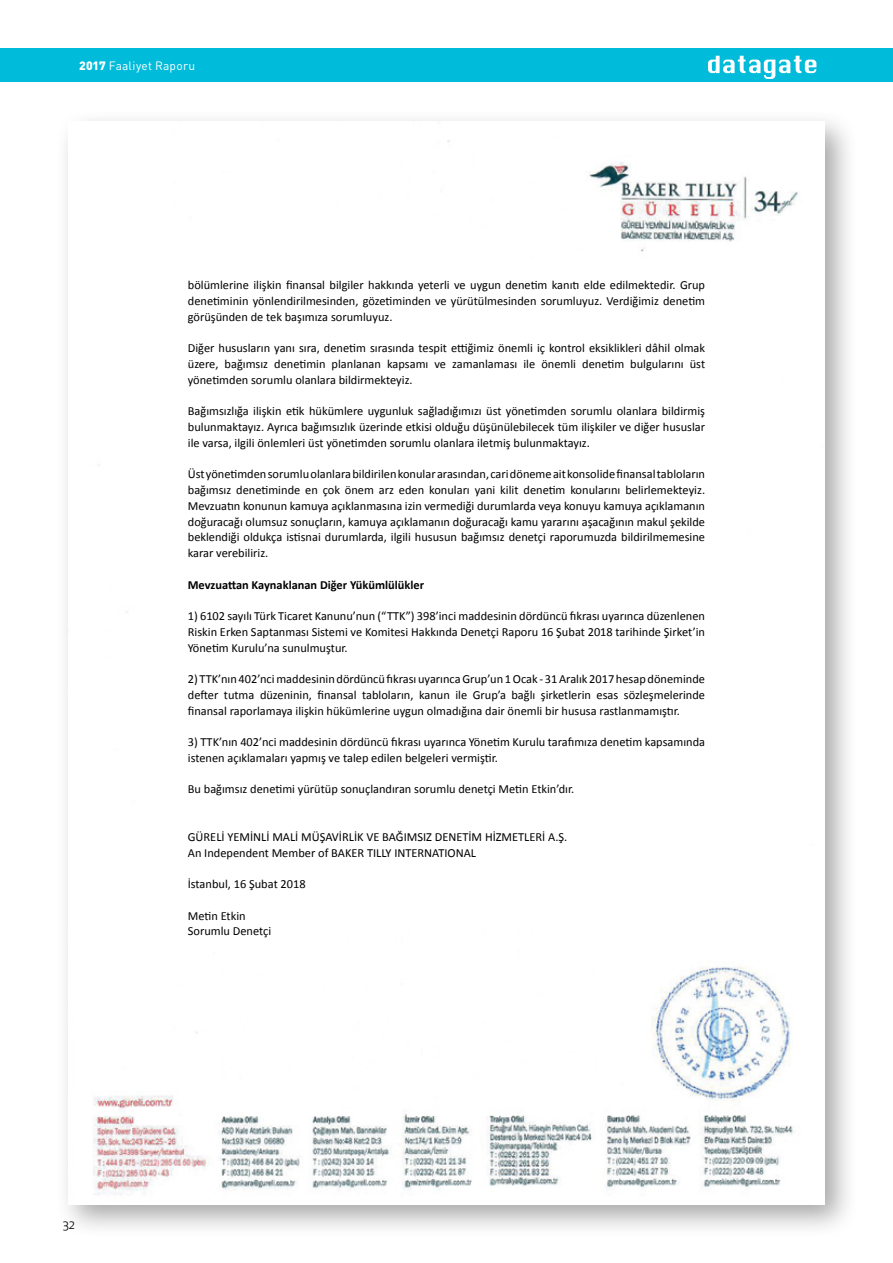
<style>
.page{position:relative;width:893px;height:1263px;background:#fff}
.page>*{position:absolute;margin:0;border:0;box-sizing:border-box;transform-origin:0 0}
.t1{font:12.3px/15.8px "Calibri";color:#000;text-align:justify}
.t2{font:700 12.3px "Calibri";color:#000}
.t3{font:12px "DIN Pro";letter-spacing:.02em;color:#fff}
.t4{font:12px "Apex New";color:#000}
.s1{font-weight:900}
</style>
<div class="page">
<div style="left:0;top:48px;width:893px;height:34px;background:#00bcda"></div>
<svg style="left:708px;top:56px;width:108px;height:23px"></svg>
<div style="left:55px;top:109px;width:804px;height:1130px;background:#000;opacity:.35"></div>
<img style="left:69px;top:122px;width:755px;height:1083px">
<p class="t3" style="left:79px;top:56px;width:118px"><span class="s1">2017</span> Faaliyet Raporu</p>
<p class="t4" style="left:63px;top:1216px;width:13px">32</p>
<p class="t1" style="left:188px;top:277px;width:519px">bölümlerine ilişkin finansal bilgiler hakkında yeterli ve uygun denetim kanıtı elde edilmektedir. Grup denetiminin yönlendirilmesinden, gözetiminden ve yürütülmesinden sorumluyuz. Verdiğimiz denetim görüşünden de tek başımıza sorumluyuz.</p>
<p class="t1" style="left:188px;top:340px;width:519px">Diğer hususların yanı sıra, denetim sırasında tespit ettiğimiz önemli iç kontrol eksiklikleri dâhil olmak üzere, bağımsız denetimin planlanan kapsamı ve zamanlaması ile önemli denetim bulgularını üst yönetimden sorumlu olanlara bildirmekteyiz.</p>
<p class="t1" style="left:188px;top:403px;width:519px">Bağımsızlığa ilişkin etik hükümlere uygunluk sağladığımızı üst yönetimden sorumlu olanlara bildirmiş bulunmaktayız. Ayrıca bağımsızlık üzerinde etkisi olduğu düşünülebilecek tüm ilişkiler ve diğer hususlar ile varsa, ilgili önlemleri üst yönetimden sorumlu olanlara iletmiş bulunmaktayız.</p>
<p class="t1" style="left:188px;top:466px;width:519px">Üst yönetimden sorumlu olanlara bildirilen konular arasından, cari döneme ait konsolide finansal tabloların bağımsız denetiminde en çok önem arz eden konuları yani kilit denetim konularını belirlemekteyiz.<br>Mevzuatın konunun kamuya açıklanmasına izin vermediği durumlarda veya konuyu kamuya açıklamanın doğuracağı olumsuz sonuçların, kamuya açıklamanın doğuracağı kamu yararını aşacağının makul şekilde beklendiği oldukça istisnai durumlarda, ilgili hususun bağımsız denetçi raporumuzda bildirilmemesine karar verebiliriz.</p>
<p class="t2" style="left:188px;top:577px;width:238px">Mevzuattan Kaynaklanan Diğer Yükümlülükler</p>
<p class="t1" style="left:188px;top:608px;width:519px">1) 6102 sayılı Türk Ticaret Kanunu’nun (“TTK”) 398’inci maddesinin dördüncü fıkrası uyarınca düzenlenen Riskin Erken Saptanması Sistemi ve Komitesi Hakkında Denetçi Raporu 16 Şubat 2018 tarihinde Şirket’in Yönetim Kurulu’na sunulmuştur.</p>
<p class="t1" style="left:188px;top:671px;width:519px">2) TTK’nın 402’nci maddesinin dördüncü fıkrası uyarınca Grup’un 1 Ocak - 31 Aralık 2017 hesap döneminde defter tutma düzeninin, finansal tabloların, kanun ile Grup’a bağlı şirketlerin esas sözleşmelerinde finansal raporlamaya ilişkin hükümlerine uygun olmadığına dair önemli bir hususa rastlanmamıştır.</p>
<p class="t1" style="left:188px;top:734px;width:519px">3) TTK’nın 402’nci maddesinin dördüncü fıkrası uyarınca Yönetim Kurulu tarafımıza denetim kapsamında istenen açıklamaları yapmış ve talep edilen belgeleri vermiştir.</p>
<p class="t1" style="left:188px;top:781px;width:388px">Bu bağımsız denetimi yürütüp sonuçlandıran sorumlu denetçi Metin Etkin’dır.</p>
<p class="t1" style="left:188px;top:829px;width:381px">GÜRELİ YEMİNLİ MALİ MÜŞAVİRLİK VE BAĞIMSIZ DENETİM HİZMETLERİ A.Ş.<br>An Independent Member of BAKER TILLY INTERNATIONAL</p>
<p class="t1" style="left:188px;top:876px;width:119px">İstanbul, 16 Şubat 2018</p>
<p class="t1" style="left:188px;top:907px;width:85px">Metin Etkin<br>Sorumlu Denetçi</p>
</div>
